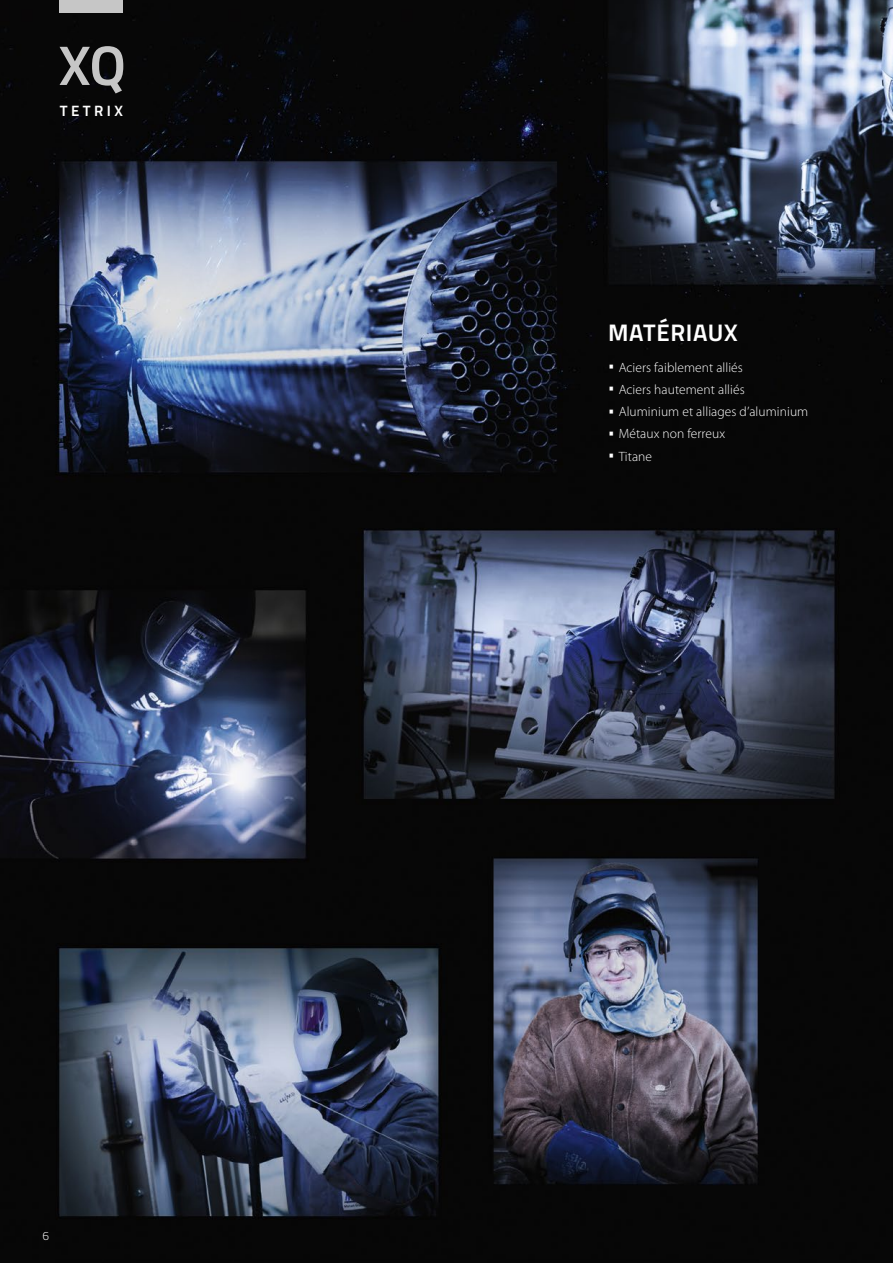
<style>
.page{position:relative;width:893px;height:1263px;background:#fff}
.page>*{position:absolute;margin:0;border:0;box-sizing:border-box;transform-origin:0 0}
.t1{font:700 24px "Titillium Text";letter-spacing:.025em;color:#fff}
.t2{font:700 15px "Titillium Text";letter-spacing:.23em;color:#fff}
.t3{font:300 13.5px "Myriad Pro";letter-spacing:.005em;color:#fff}
.t4{font:300 12px "Titillium Text";color:#fff}
.s1{font-family:"Titillium Text"}
</style>
<div class="page">
<img style="left:0;top:0;width:893px;height:1263px">
<svg style="left:60px;top:46px;width:63px;height:47px;background:#545455"></svg>
<div style="left:60px;top:0;width:63px;height:13px;background:#c6c6c6"></div>
<p class="t2" style="left:60px;top:99px;width:65px">TETRIX</p>
<p class="t4" style="left:43px;top:1227px;width:8px">6</p>
<h1 class="t1" style="left:608px;top:314px;width:131px">MATÉRIAUX</h1>
<p class="t3" style="left:608px;top:360px;width:136px"><span class="s1">•</span> Aciers faiblement alliés</p>
<p class="t3" style="left:608px;top:382px;width:138px"><span class="s1">•</span> Aciers hautement alliés</p>
<p class="t3" style="left:608px;top:404px;width:202px"><span class="s1">•</span> Aluminium et alliages d’aluminium</p>
<p class="t3" style="left:608px;top:426px;width:119px"><span class="s1">•</span> Métaux non ferreux</p>
<p class="t3" style="left:608px;top:449px;width:46px"><span class="s1">•</span> Titane</p>
</div>
